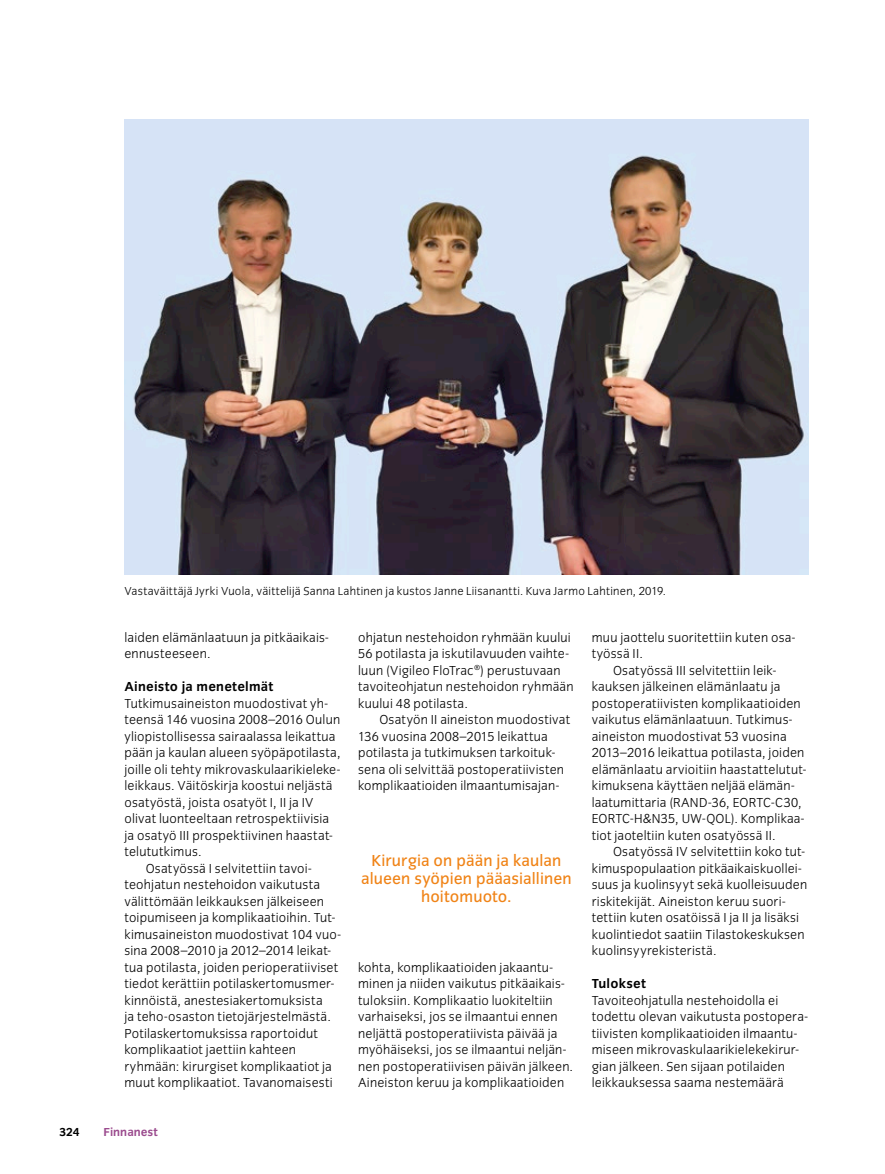
<style>
.page{position:relative;width:885px;height:1174px;background:#fff}
.page>*{position:absolute;margin:0;border:0;box-sizing:border-box;transform-origin:0 0}
.t1{font:16.5px/18px "Congress Sans";letter-spacing:.005em;color:#f08316;text-align:center}
.t2{font:300 13.5px/16.5px "Congress Sans";letter-spacing:.015em;color:#000}
.t3{font:700 13.5px "Congress Sans";letter-spacing:.015em;color:#000}
.t4{font:300 12px "Congress Sans";letter-spacing:.02em;color:#000}
.t5{font:700 12px "Congress Sans";color:#9b4b8e}
.t6{font:700 12px "Congress Sans";color:#000}
</style>
<div class="page">
<img style="left:124px;top:119px;width:684px;height:456px">
<p class="t4" style="left:124px;top:584px;width:543px">Vastaväittäjä Jyrki Vuola, väittelijä Sanna Lahtinen ja kustos Janne Liisanantti. Kuva Jarmo Lahtinen, 2019.</p>
<p class="t2" style="left:124px;top:629px;width:205px">laiden elämänlaatuun ja pitkäaikais&shy;ennusteeseen.</p>
<p class="t3" style="left:124px;top:679px;width:150px">Aineisto ja menetelmät</p>
<p class="t2" style="left:124px;top:695px;width:205px">Tutkimusaineiston muodostivat yh-</p>
<p class="t2" style="left:124px;top:711px;width:217px">teensä 146 vuosina 2008–2016 Oulun</p>
<p class="t2" style="left:124px;top:728px;width:212px">yliopistollisessa sairaalassa leikattua</p>
<p class="t2" style="left:124px;top:744px;width:218px">pään ja kaulan alueen syöpäpotilasta,</p>
<p class="t2" style="left:124px;top:761px;width:217px">joille oli tehty mikrovaskulaarikieleke-</p>
<p class="t2" style="left:124px;top:777px;width:209px">leikkaus. Väitöskirja koostui neljästä</p>
<p class="t2" style="left:124px;top:794px;width:190px">osatyöstä, joista osatyöt I, II ja IV</p>
<p class="t2" style="left:124px;top:810px;width:206px">olivat luonteeltaan retrospektiivisia</p>
<p class="t2" style="left:124px;top:827px;width:210px">ja osatyö III prospektiivinen haastat-</p>
<p class="t2" style="left:124px;top:843px;width:79px">telututkimus.</p>
<p class="t2" style="left:146px;top:860px;width:167px">Osatyössä I selvitettiin tavoi-</p>
<p class="t2" style="left:124px;top:876px;width:197px">teohjatun nestehoidon vaikutusta</p>
<p class="t2" style="left:124px;top:893px;width:201px">välittömään leikkauksen jälkeiseen</p>
<p class="t2" style="left:124px;top:909px;width:212px">toipumiseen ja komplikaatioihin. Tut-</p>
<p class="t2" style="left:124px;top:926px;width:218px">kimusaineiston muodostivat 104 vuo-</p>
<p class="t2" style="left:124px;top:942px;width:208px">sina 2008–2010 ja 2012–2014 leikat-</p>
<p class="t2" style="left:124px;top:959px;width:215px">tua potilasta, joiden perioperatiiviset</p>
<p class="t2" style="left:124px;top:975px;width:211px">tiedot kerättiin potilaskertomusmer-</p>
<p class="t2" style="left:124px;top:992px;width:200px">kinnöistä, anestesiakertomuksista</p>
<p class="t2" style="left:124px;top:1008px;width:208px">ja teho-osaston tietojärjestelmästä.</p>
<p class="t2" style="left:124px;top:1025px;width:195px">Potilaskertomuksissa raportoidut</p>
<p class="t2" style="left:124px;top:1041px;width:173px">komplikaatiot jaettiin kahteen</p>
<p class="t2" style="left:124px;top:1058px;width:209px">ryhmään: kirurgiset komplikaatiot ja</p>
<p class="t2" style="left:124px;top:1074px;width:210px">muut komplikaatiot. Tavanomaisesti</p>
<p class="t6" style="left:60px;top:1125px;width:22px">324</p>
<p class="t5" style="left:104px;top:1125px;width:56px">Finnanest</p>
<p class="t2" style="left:358px;top:629px;width:217px">ohjatun nestehoidon ryhmään kuului 56 potilasta ja iskutilavuuden vaihte&shy;luun (Vigileo FloTrac®) perustuvaan tavoiteohjatun nestehoidon ryhmään kuului 48 potilasta.</p>
<p class="t2" style="left:358px;top:711px;width:213px;text-indent:21px">Osatyön II aineiston muodostivat 136 vuosina 2008–2015 leikattua potilasta ja tutkimuksen tarkoituk&shy;sena oli selvittää postoperatiivisten komplikaatioiden ilmaantumisajan-</p>
<p class="t1" style="left:361px;top:851px;width:212px">Kirurgia on pään ja kaulan alueen syöpien pääasiallinen hoitomuoto.</p>
<p class="t2" style="left:358px;top:959px;width:216px">kohta, komplikaatioiden jakaantu&shy;minen ja niiden vaikutus pitkäaikais&shy;tuloksiin. Komplikaatio luokiteltiin varhaiseksi, jos se ilmaantui ennen neljättä postoperatiivista päivää ja myöhäiseksi, jos se ilmaantui neljän&shy;nen postoperatiivisen päivän jälkeen.<br>Aineiston keruu ja komplikaatioiden</p>
<p class="t2" style="left:591px;top:629px;width:205px">muu jaottelu suoritettiin kuten osa&shy;työssä II.</p>
<p class="t2" style="left:591px;top:662px;width:216px;text-indent:21px">Osatyössä III selvitettiin leik&shy;kauksen jälkeinen elämänlaatu ja postoperatiivisten komplikaatioiden vaikutus elämänlaatuun. Tutkimus&shy;aineiston muodostivat 53 vuosina 2013–2016 leikattua potilasta, joiden elämänlaatu arvioitiin haastattelutut&shy;kimuksena käyttäen neljää elämän&shy;laatumittaria (RAND-36, EORTC-C30, EORTC-H&amp;N35, UW-QOL). Komplikaa&shy;tiot jaoteltiin kuten osatyössä II.</p>
<p class="t2" style="left:591px;top:843px;width:217px;text-indent:21px">Osatyössä IV selvitettiin koko tut&shy;kimuspopulaation pitkäaikaiskuollei&shy;suus ja kuolinsyyt sekä kuolleisuuden riskitekijät. Aineiston keruu suori&shy;tettiin kuten osatöissä I ja II ja lisäksi kuolintiedot saatiin Tilastokeskuksen kuolinsyyrekisteristä.</p>
<p class="t3" style="left:591px;top:976px;width:56px">Tulokset</p>
<p class="t2" style="left:591px;top:992px;width:217px">Tavoiteohjatulla nestehoidolla ei todettu olevan vaikutusta postopera&shy;tiivisten komplikaatioiden ilmaantu&shy;miseen mikrovaskulaarikielekekirur&shy;gian jälkeen. Sen sijaan potilaiden leikkauksessa saama nestemäärä</p>
</div>
